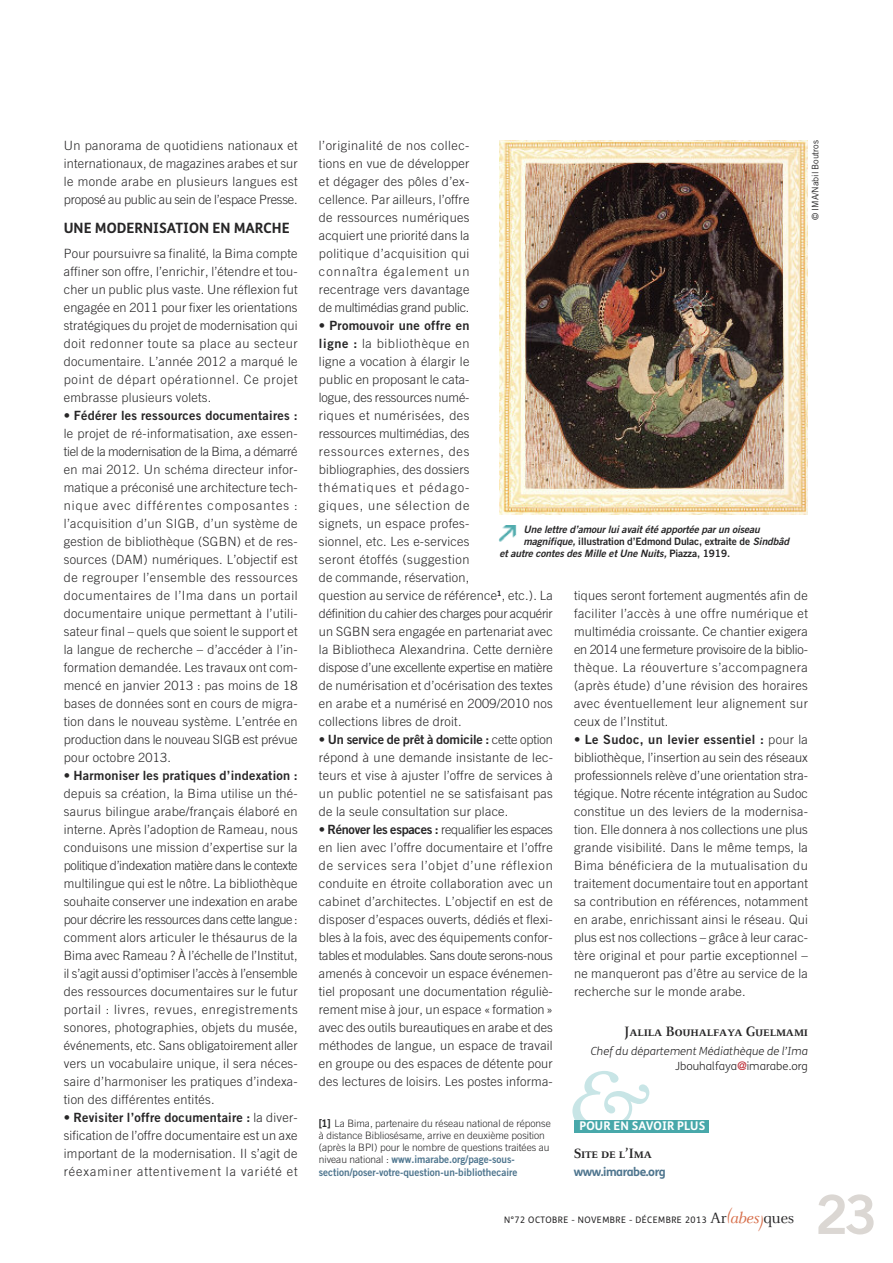
<style>
.page{position:relative;width:893px;height:1263px;background:#fff}
.page>*{position:absolute;margin:0;border:0;box-sizing:border-box;transform-origin:0 0}
.t1{font:85.5px "Yuplant Plantin Reg Ita";color:#c8e5e6}
.t2{font:54px "Trade Gothic Bold Two";color:#dbd7d3}
.t3{font:700 15px "Celeste Caps";letter-spacing:-.01em;color:#272627}
.t4{font:700 14.25px "FS Me";color:#272627}
.t5{font:300 12.75px/18px "Trade Gothic";letter-spacing:.02em;color:#272627;text-align:justify}
.t6{font:12.75px "Trade Gothic Bold Two";letter-spacing:.02em;color:#272627}
.t7{font:12.75px "Trade Gothic Bold Two";letter-spacing:-.01em;color:#272627}
.t8{font:700 12px "FS Me";letter-spacing:.01em;color:#fff}
.t9{font:700 12px "FS Me";letter-spacing:-.04em;color:#4e758e}
.t10{font:italic 300 11.25px/15px "FS Me";letter-spacing:.005em;color:#272627;text-align:right}
.t11{font:10.5px/12.6px "Trade Gothic Bold Two";color:#4e758e;scale:.95 1}
.t12{font:300 10.2px/12.1px "Trade Gothic";color:#272627}
.t13{font:italic 10.2px "Trade Gothic Bold Two";letter-spacing:-.005em;color:#272627}
.t14{font:10.2px "Trade Gothic Bold Two";letter-spacing:-.01em;color:#272627}
.t15{font:9px "FS Me";letter-spacing:.05em;color:#272627}
.t16{font:9px "Trade Gothic";letter-spacing:-.01em;color:#272627}
.s1{font-family:"Trade Gothic";font-weight:300}
.s2{font-family:"Trade Gothic Bold Two";font-weight:400}
.s3{font-style:italic}
.s4{font-style:normal}
.s5{font-family:"DIN Engschrift Alternate";font-weight:400;font-style:normal;font-size:12px;color:#bb2c34}
.s6{font-family:"FS Me";font-weight:700;font-size:10.5px}
.s7{font-family:"Trade Gothic";font-weight:300;font-size:10.2px;color:#272627}
.s8{font-family:"Celeste";font-size:16.5px}
.s9{font-family:"Celeste";font-style:italic;font-size:16.5px;color:#d76e4a}
</style>
<div class="page">
<div style="left:574px;top:1120px;width:135px;height:12px;background:#48a8aa"></div>
<img style="left:499px;top:140px;width:309px;height:375px">
<img style="left:499px;top:525px;width:18px;height:17px">
<p class="t5" style="left:64px;top:137px;width:235px">Un panorama de quotidiens nationaux et internationaux, de magazines arabes et sur le monde arabe en plusieurs langues est proposé au public au sein de l’espace Presse.</p>
<p class="t4" style="left:64px;top:223px;width:228px">UNE MODERNISATION EN MARCHE</p>
<p class="t5" style="left:64px;top:245px;width:235px">Pour poursuivre sa finalité, la Bima compte affiner son offre, l’enrichir, l’étendre et tou&shy;cher un public plus vaste. Une réflexion fut engagée en 2011 pour fixer les orientations stratégiques du projet de modernisation qui doit redonner toute sa place au secteur documentaire. L’année 2012 a marqué le point de départ opérationnel. Ce projet embrasse plusieurs volets.</p>
<p class="t6" style="left:64px;top:410px;width:235px"><span class="s1">•</span> Fédérer les ressources documentaires :</p>
<p class="t5" style="left:64px;top:425px;width:235px">le projet de ré-informatisation, axe essen&shy;tiel de la modernisation de la Bima, a démarré en mai 2012. Un schéma directeur infor&shy;matique a préconisé une architecture tech&shy;nique avec différentes composantes : l’acquisition d’un SIGB, d’un système de gestion de bibliothèque (SGBN) et de res&shy;sources (DAM) numériques. L’objectif est de regrouper l’ensemble des ressources documentaires de l’Ima dans un portail documentaire unique permettant à l’utili&shy;sateur final – quels que soient le support et la langue de recherche – d’accéder à l’in&shy;formation demandée. Les travaux ont com&shy;mencé en janvier 2013 : pas moins de 18 bases de données sont en cours de migra&shy;tion dans le nouveau système. L’entrée en production dans le nouveau SIGB est prévue pour octobre 2013.</p>
<p class="t6" style="left:64px;top:770px;width:235px"><span class="s1">•</span> Harmoniser les pratiques d’indexation :</p>
<p class="t5" style="left:64px;top:785px;width:236px">depuis sa création, la Bima utilise un thé&shy;saurus bilingue arabe/français élaboré en interne. Après l’adoption de Rameau, nous conduisons une mission d’expertise sur la politique d’indexation matière dans le contexte multilingue qui est le nôtre. La bibliothèque souhaite conserver une indexation en arabe pour décrire les ressources dans cette langue: comment alors articuler le thésaurus de la Bima avec Rameau ? À l’échelle de l’Institut, il s’agit aussi d’optimiser l’accès à l’ensemble des ressources documentaires sur le futur portail : livres, revues, enregistrements sonores, photographies, objets du musée, événements, etc. Sans obligatoirement aller vers un vocabulaire unique, il sera néces&shy;saire d’harmoniser les pratiques d’indexa&shy;tion des différentes entités.</p>
<p class="t6" style="left:64px;top:1112px;width:235px"><span class="s1">•</span> Revisiter l’offre documentaire : <span class="s1">la diver-</span></p>
<p class="t5" style="left:64px;top:1127px;width:235px">sification de l’offre documentaire est un axe important de la modernisation. Il s’agit de réexaminer attentivement la variété et</p>
<p class="t5" style="left:319px;top:137px;width:152px">l’originalité de nos collec&shy;tions en vue de développer et dégager des pôles d’ex&shy;cellence. Par ailleurs, l’offre de ressources numériques acquiert une priorité dans la politique d’acquisition qui connaîtra également un recentrage vers davantage de multimédias grand public.</p>
<p class="t6" style="left:319px;top:320px;width:152px"><span class="s1">•</span> Promouvoir une offre en</p>
<p class="t5" style="left:319px;top:335px;width:235px;text-align:left"><span class="s2">ligne :</span> la bibliothèque en<br>ligne a vocation à élargir le<br>public en proposant le cata-<br>logue, des ressources numé-<br>riques et numérisées, des<br>ressources multimédias, des<br>ressources externes, des bibliographies, des dossiers<br>thématiques et pédago-<br>giques, une sélection de<br>signets, un espace profes-<br>sionnel, etc. Les e-services<br>seront étoffés (suggestion<br>de commande, réservation,<br>question au service de référence<sup>1</sup>, etc.). La définition du cahier des charges pour acquérir un SGBN sera engagée en partenariat avec la Bibliotheca Alexandrina. Cette dernière dispose d’une excellente expertise en matière de numérisation et d’océrisation des textes en arabe et a numérisé en 2009/2010 nos collections libres de droit.</p>
<p class="t7" style="left:319px;top:734px;width:235px"><span class="s1">•</span> Un service de prêt à domicile : <span class="s1">cette option</span></p>
<p class="t5" style="left:319px;top:749px;width:235px">répond à une demande insistante de lec&shy;teurs et vise à ajuster l’offre de services à un public potentiel ne se satisfaisant pas de la seule consultation sur place.</p>
<p class="t5" style="left:319px;top:821px;width:235px">• <span class="s2">Rénover les espaces :</span> requalifier les espaces en lien avec l’offre documentaire et l’offre de services sera l’objet d’une réflexion conduite en étroite collaboration avec un cabinet d’architectes. L’objectif en est de disposer d’espaces ouverts, dédiés et flexi&shy;bles à la fois, avec des équipements confor&shy;tables et modulables. Sans doute serons-nous amenés à concevoir un espace événemen&shy;tiel proposant une documentation réguliè&shy;rement mise à jour, un espace « formation » avec des outils bureautiques en arabe et des méthodes de langue, un espace de travail en groupe ou des espaces de détente pour des lectures de loisirs. Les postes informa-</p>
<p class="t16" style="left:812px;top:220px;width:81px;rotate:-90deg">© IMA/Nabil Boutros</p>
<p class="t13" style="left:523px;top:525px;width:238px">Une lettre d’amour lui avait été apportée par un oiseau</p>
<p class="t14" style="left:523px;top:537px;width:267px"><span class="s3">magnifique,</span> illustration d’Edmond Dulac, extraite de <span class="s3">Sindbâd</span></p>
<p class="t13" style="left:499px;top:550px;width:232px">et autre contes des Mille et Une Nuits, <span class="s4">Piazza, 1919.</span></p>
<p class="t5" style="left:574px;top:587px;width:235px">tiques seront fortement augmentés afin de faciliter l’accès à une offre numérique et multimédia croissante. Ce chantier exigera en 2014 une fermeture provisoire de la biblio&shy;thèque. La réouverture s’accompagnera (après étude) d’une révision des horaires avec éventuellement leur alignement sur ceux de l’Institut.</p>
<p class="t6" style="left:574px;top:734px;width:235px"><span class="s1">•</span> Le Sudoc, un levier essentiel : <span class="s1">pour la</span></p>
<p class="t5" style="left:574px;top:749px;width:236px">bibliothèque, l’insertion au sein des réseaux professionnels relève d’une orientation stra&shy;tégique. Notre récente intégration au Sudoc constitue un des leviers de la modernisa&shy;tion. Elle donnera à nos collections une plus grande visibilité. Dans le même temps, la Bima bénéficiera de la mutualisation du traitement documentaire tout en apportant sa contribution en références, notamment en arabe, enrichissant ainsi le réseau. Qui plus est nos collections – grâce à leur carac&shy;tère original et pour partie exceptionnel – ne manqueront pas d’être au service de la recherche sur le monde arabe.</p>
<p class="t3" style="left:624px;top:1022px;width:185px">Jalila Bouhalfaya Guelmami</p>
<p class="t10" style="left:591px;top:1045px;width:219px">Chef du département Médiathèque de l’Ima<br><span class="s4">Jbouhalfaya</span><span class="s5">@</span><span class="s4">imarabe.org</span></p>
<h1 class="t1" style="left:566px;top:1050px;width:82px">&amp;</h1>
<p class="t12" style="left:319px;top:1118px;width:234px"><span class="s6">[1]</span> La Bima, partenaire du réseau national de réponse à distance Bibliosésame, arrive en deuxième position (après la BPI) pour le nombre de questions traitées au</p>
<p class="t11" style="left:319px;top:1154px;width:211px"><span class="s7">niveau national :</span> www.imarabe.org/page-sous&shy;section/poser-votre-question-un-bibliothecaire</p>
<p class="t8" style="left:579px;top:1121px;width:127px">POUR EN SAVOIR PLUS</p>
<p class="t3" style="left:574px;top:1144px;width:80px">Site de l’Ima</p>
<p class="t9" style="left:574px;top:1167px;width:93px">WWW.IMARABE.ORG</p>
<p class="t15" style="left:504px;top:1217px;width:292px">N°72 OCTOBRE - NOVEMBRE - DÉCEMBRE 2013 <span class="s8">Ar</span><sup>(</sup><span class="s9">abes)</span><span class="s8">ques</span></p>
<h2 class="t2" style="left:815px;top:1195px;width:63px">23</h2>
</div>
